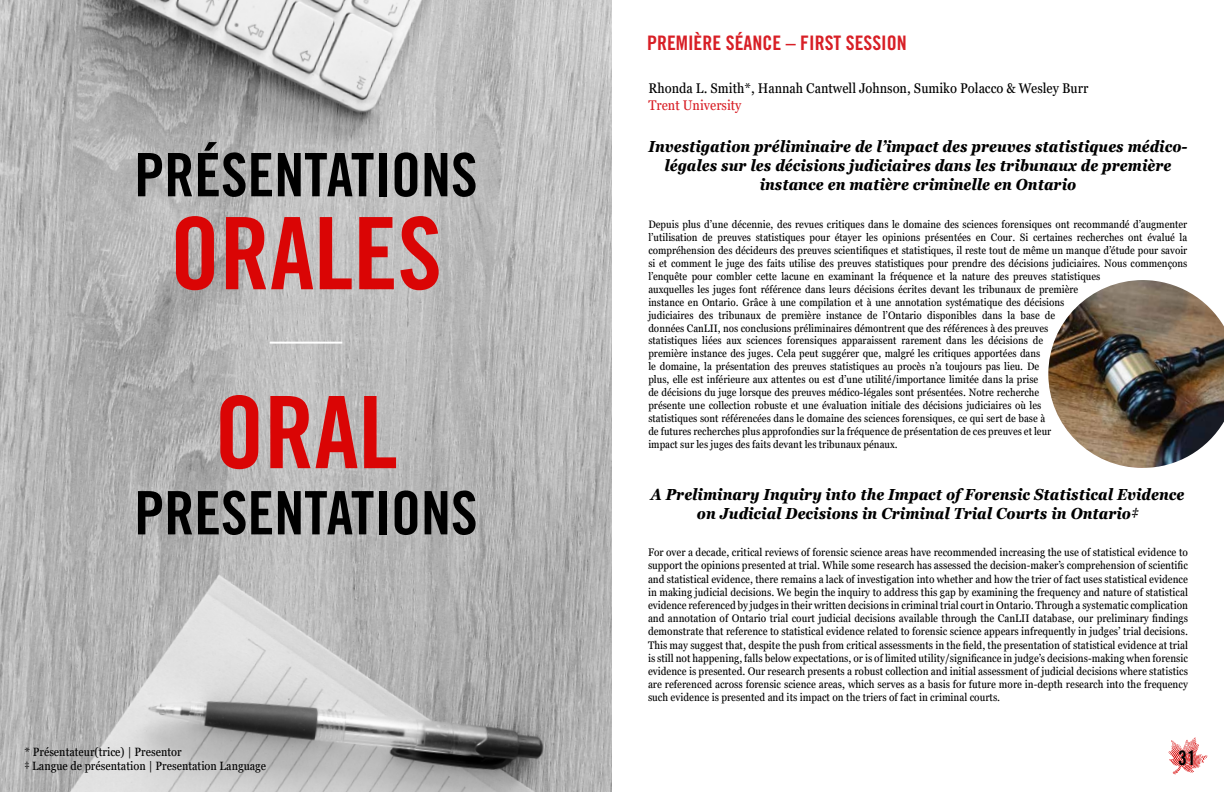
<style>
.page{position:relative;width:1224px;height:792px;background:#fff}
.page>*{position:absolute;margin:0;border:0;box-sizing:border-box;transform-origin:0 0}
.t1{font:100px "Trade Gothic Bold Cond Twenty";color:#da0505}
.t2{font:60px "Trade Gothic Bold Cond Twenty";color:#000}
.t3{font:20px "Trade Gothic Bold Cond Twenty";color:#d81f26}
.t4{font:20px "Trade Gothic Bold Cond Twenty";color:#000}
.t5{font:italic 700 condensed 16px/19.2px "Georgia Pro";color:#000;text-align:center}
.t6{font:condensed 14px "Georgia Pro";color:#000}
.t7{font:condensed 14px "Georgia Pro";color:#d81f26}
.t8{font:condensed 12px/13.8px "Georgia Pro";color:#000}
.t9{font:condensed 11px/13.2px "Georgia Pro";color:#000;text-align:justify}
.t10{font:condensed 10.8px/12.9px "Georgia Pro";color:#000}
</style>
<div class="page">
<svg style="left:1169px;top:738px;width:38px;height:36px"></svg>
<img style="left:1048px;top:280px;width:176px;height:188px">
<img style="left:0;top:0;width:612px;height:792px">
<hr style="left:270px;top:342px;width:72px;height:2px;background:#fff">
<h3 class="t3" style="left:647px;top:31px;width:261px">PREMIÈRE SÉANCE – FIRST SESSION</h3>
<h2 class="t2" style="left:134px;top:138px;width:345px">PRÉSENTATIONS</h2>
<h1 class="t1" style="left:170px;top:193px;width:274px">ORALES</h1>
<h1 class="t1" style="left:214px;top:372px;width:185px">ORAL</h1>
<h2 class="t2" style="left:134px;top:477px;width:345px">PRESENTATIONS</h2>
<p class="t6" style="left:648px;top:80px;width:441px">Rhonda L. Smith*, Hannah Cantwell Johnson, Sumiko Polacco &amp; Wesley Burr</p>
<p class="t7" style="left:648px;top:97px;width:95px">Trent University</p>
<h3 class="t5" style="left:648px;top:137px;width:541px">Investigation préliminaire de l’impact des preuves statistiques médico&shy;légales sur les décisions judiciaires dans les tribunaux de première instance en matière criminelle en Ontario</h3>
<p class="t10" style="left:648px;top:219px;width:540px">Depuis plus d’une décennie, des revues critiques dans le domaine des sciences forensiques ont recommandé d’augmenter l’utilisation de preuves statistiques pour étayer les opinions présentées en Cour. Si certaines recherches ont évalué la compréhension des décideurs des preuves scientifiques et statistiques, il reste tout de même un manque d’étude pour savoir si et comment le juge des faits utilise des preuves statistiques pour prendre des décisions judiciaires. Nous commençons l’enquête pour combler cette lacune en examinant la fréquence et la nature des preuves statistiques<br>auxquelles les juges font référence dans leurs décisions écrites devant les tribunaux de première<br>instance en Ontario. Grâce à une compilation et à une annotation systématique des décisions<br>judiciaires des tribunaux de première instance de l’Ontario disponibles dans la base de<br>données CanLII, nos conclusions préliminaires démontrent que des références à des preuves<br>statistiques liées aux sciences forensiques apparaissent rarement dans les décisions de<br>première instance des juges. Cela peut suggérer que, malgré les critiques apportées dans<br>le domaine, la présentation des preuves statistiques au procès n’a toujours pas lieu. De<br>plus, elle est inférieure aux attentes ou est d’une utilité/importance limitée dans la prise<br>de décisions du juge lorsque des preuves médico-légales sont présentées. Notre recherche<br>présente une collection robuste et une évaluation initiale des décisions judiciaires où les<br>statistiques sont référencées dans le domaine des sciences forensiques, ce qui sert de base à<br>de futures recherches plus approfondies sur la fréquence de présentation de ces preuves et leur<br>impact sur les juges des faits devant les tribunaux pénaux.</p>
<h3 class="t5" style="left:651px;top:485px;width:535px">A Preliminary Inquiry into the Impact of Forensic Statistical Evidence on Judicial Decisions in Criminal Trial Courts in Ontario‡</h3>
<p class="t9" style="left:648px;top:546px;width:542px">For over a decade, critical reviews of forensic science areas have recommended increasing the use of statistical evidence to support the opinions presented at trial. While some research has assessed the decision-maker’s comprehension of scientific and statistical evidence, there remains a lack of investigation into whether and how the trier of fact uses statistical evidence in making judicial decisions. We begin the inquiry to address this gap by examining the frequency and nature of statistical evidence referenced by judges in their written decisions in criminal trial court in Ontario. Through a systematic complication and annotation of Ontario trial court judicial decisions available through the CanLII database, our preliminary findings demonstrate that reference to statistical evidence related to forensic science appears infrequently in judges’ trial decisions.<br>This may suggest that, despite the push from critical assessments in the field, the presentation of statistical evidence at trial is still not happening, falls below expectations, or is of limited utility/significance in judge’s decisions-making when forensic evidence is presented. Our research presents a robust collection and initial assessment of judicial decisions where statistics are referenced across forensic science areas, which serves as a basis for future more in-depth research into the frequency such evidence is presented and its impact on the triers of fact in criminal courts.</p>
<p class="t8" style="left:24px;top:746px;width:243px">* Présentateur(trice) | Presentor<br>‡ Langue de présentation | Presentation Language</p>
<h3 class="t4" style="left:28px;top:746px;width:19px">30</h3>
<h3 class="t4" style="left:1178px;top:746px;width:19px">31</h3>
</div>
